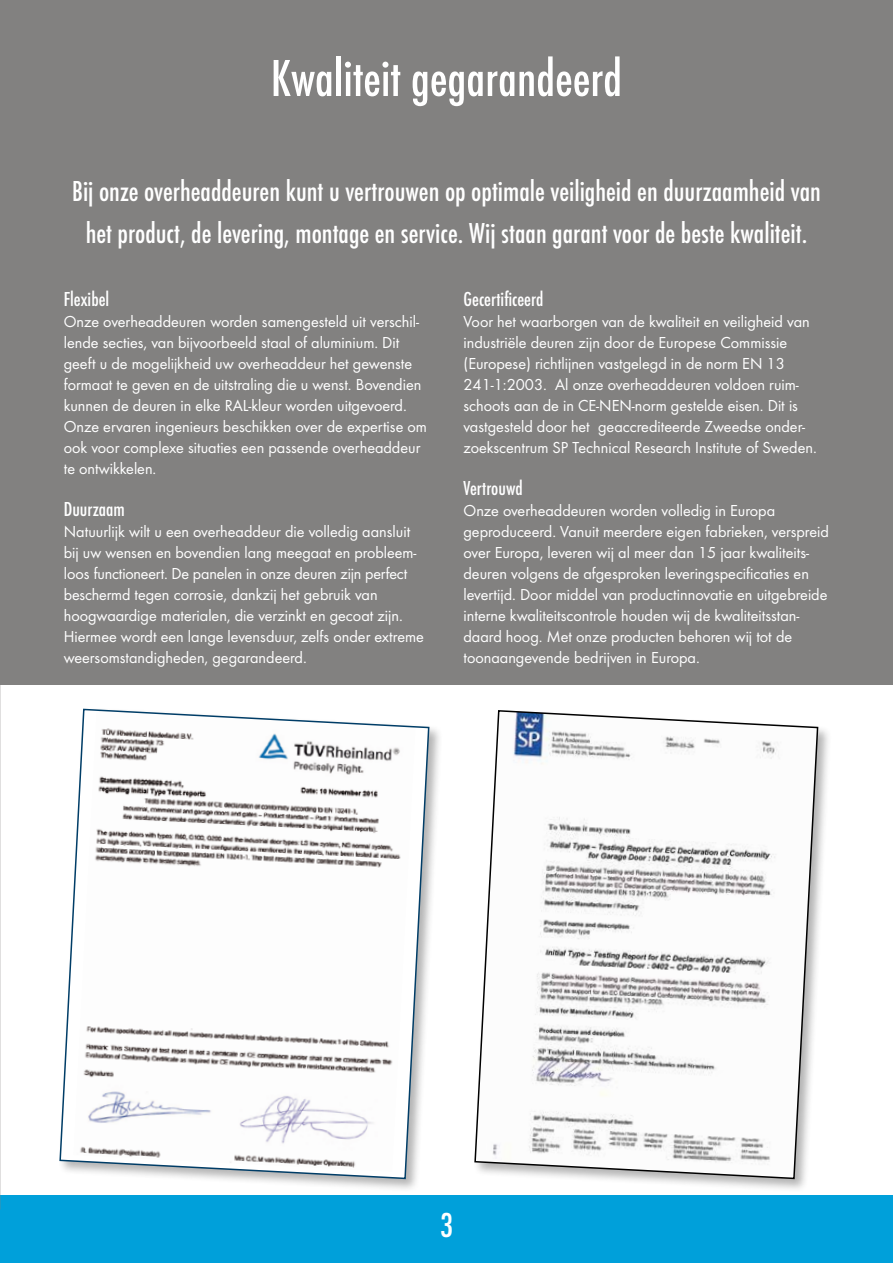
<style>
.page{position:relative;width:893px;height:1263px;background:#fff}
.page>*{position:absolute;margin:0;border:0;box-sizing:border-box;transform-origin:0 0}
.t1{font:500 54px "Futura Con";color:#fff}
.t2{font:500 36px "Futura Con";color:#fff}
.t3{font:500 30px/42px "Futura Con";color:#fff;text-align:center}
.t4{font:500 21px "Futura Con";color:#fff}
.t5{font:16.5px/21px "Futura Boo";color:#fff}
</style>
<div class="page">
<div style="left:0;top:0;width:893px;height:684px;background:#828180"></div>
<div style="left:0;top:1195px;width:893px;height:68px;background:#00a0da"></div>
<div style="left:473px;top:708px;width:359px;height:485px;background:#000;opacity:.3"></div>
<svg style="left:474px;top:709px;width:345px;height:471px"></svg>
<div style="left:58px;top:707px;width:385px;height:486px;background:#000;opacity:.3"></div>
<svg style="left:59px;top:708px;width:371px;height:472px"></svg>
<h1 class="t1" style="left:271px;top:48px;width:353px">Kwaliteit gegarandeerd</h1>
<h3 class="t3" style="left:72px;top:170px;width:750px">Bij onze overheaddeuren kunt u vertrouwen op optimale veiligheid en duurzaamheid van het product, de levering, montage en service. Wij staan garant voor de beste kwaliteit.</h3>
<p class="t4" style="left:64px;top:287px;width:47px">Flexibel</p>
<p class="t5" style="left:64px;top:311px;width:365px">Onze overheaddeuren worden samengesteld uit verschil&shy;lende secties, van bijvoorbeeld staal of aluminium. Dit geeft u de mogelijkheid uw overheaddeur het gewenste formaat te geven en de uitstraling die u wenst. Bovendien kunnen de deuren in elke RAL-kleur worden uitgevoerd.<br>Onze ervaren ingenieurs beschikken over de expertise om ook voor complexe situaties een passende overheaddeur te ontwikkelen.</p>
<p class="t4" style="left:64px;top:497px;width:63px">Duurzaam</p>
<p class="t5" style="left:64px;top:521px;width:362px">Natuurlijk wilt u een overheaddeur die volledig aansluit bij uw wensen en bovendien lang meegaat en probleem&shy;loos functioneert. De panelen in onze deuren zijn perfect beschermd tegen corrosie, dankzij het gebruik van hoogwaardige materialen, die verzinkt en gecoat zijn.<br>Hiermee wordt een lange levensduur, zelfs onder extreme weersomstandigheden, gegarandeerd.</p>
<p class="t4" style="left:463px;top:287px;width:82px">Gecertificeerd</p>
<p class="t5" style="left:463px;top:311px;width:355px">Voor het waarborgen van de kwaliteit en veiligheid van industriële deuren zijn door de Europese Commissie (Europese) richtlijnen vastgelegd in de norm EN 13<br>241-1:2003. Al onze overheaddeuren voldoen ruim&shy;schoots aan de in CE-NEN-norm gestelde eisen. Dit is vastgesteld door het geaccrediteerde Zweedse onder&shy;zoekscentrum SP Technical Research Institute of Sweden.</p>
<p class="t4" style="left:463px;top:476px;width:61px">Vertrouwd</p>
<p class="t5" style="left:463px;top:500px;width:367px">Onze overheaddeuren worden volledig in Europa geproduceerd. Vanuit meerdere eigen fabrieken, verspreid over Europa, leveren wij al meer dan 15 jaar kwaliteits&shy;deuren volgens de afgesproken leveringspecificaties en levertijd. Door middel van productinnovatie en uitgebreide interne kwaliteitscontrole houden wij de kwaliteitsstan&shy;daard hoog. Met onze producten behoren wij tot de toonaangevende bedrijven in Europa.</p>
<h2 class="t2" style="left:440px;top:1205px;width:15px">3</h2>
</div>
